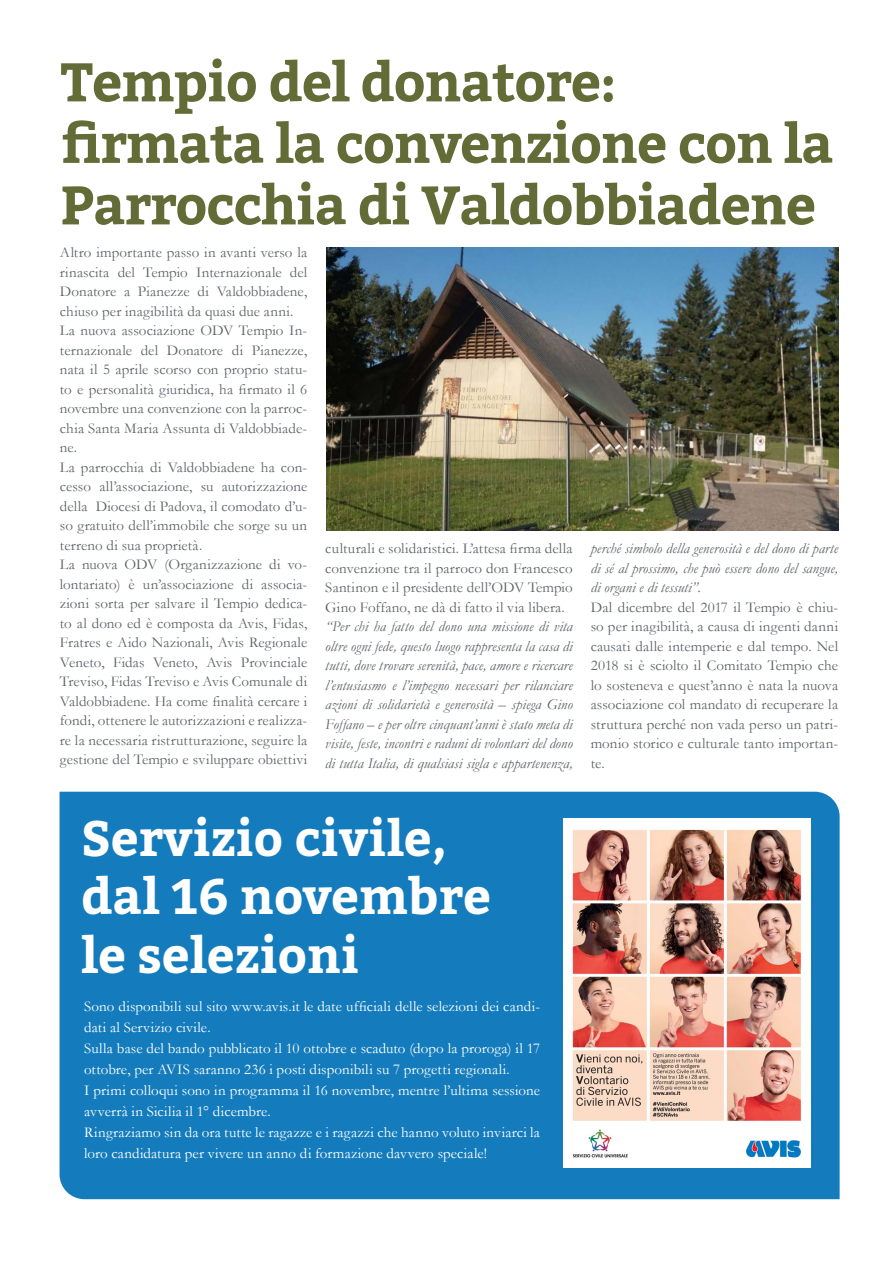
<style>
.page{position:relative;width:893px;height:1263px;background:#fff}
.page>*{position:absolute;margin:0;border:0;box-sizing:border-box;transform-origin:0 0}
.t1{font:700 54px/61.5px "Bitter";letter-spacing:-.02em;color:#636c37}
.t2{font:700 49.5px/58.5px "Bitter";color:#fff}
.t3{font:15px/19.5px "Garamond";letter-spacing:.005em;color:#5f6469;text-align:justify}
.t4{font:italic 15px/19.5px "Garamond";letter-spacing:.005em;color:#5f6469;text-align:justify}
.t5{font:15px/21px "Garamond";letter-spacing:.01em;color:#fff}
</style>
<div class="page">
<div style="left:60px;top:792px;width:780px;height:407px;background:#147cbc"></div>
<img style="left:326px;top:247px;width:512px;height:284px">
<img style="left:564px;top:819px;width:246px;height:349px">
<h1 class="t1" style="left:61px;top:50px;width:774px">Tempio del donatore: firmata la convenzione con la<br>Parrocchia di Valdobbiadene</h1>
<p class="t3" style="left:60px;top:242px;width:249px;text-align:left">Altro importante passo in avanti verso la rinascita del Tempio Internazionale del Donatore a Pianezze di Valdobbiadene, chiuso per inagibilità da quasi due anni.<br>La nuova associazione ODV Tempio In&shy;ternazionale del Donatore di Pianezze, nata il 5 aprile scorso con proprio statu&shy;to e personalità giuridica, ha firmato il 6 novembre una convenzione con la parroc&shy;chia Santa Maria Assunta di Valdobbiade&shy;ne.<br>La parrocchia di Valdobbiadene ha con&shy;cesso all’associazione, su autorizzazione della Diocesi di Padova, il comodato d’u&shy;so gratuito dell’immobile che sorge su un terreno di sua proprietà.<br>La nuova ODV (Organizzazione di vo&shy;lontariato) è un’associazione di associa&shy;zioni sorta per salvare il Tempio dedica&shy;to al dono ed è composta da Avis, Fidas, Fratres e Aido Nazionali, Avis Regionale Veneto, Fidas Veneto, Avis Provinciale Treviso, Fidas Treviso e Avis Comunale di Valdobbiadene. Ha come finalità cercare i fondi, ottenere le autorizzazioni e realizza&shy;re la necessaria ristrutturazione, seguire la gestione del Tempio e sviluppare obiettivi</p>
<p class="t3" style="left:325px;top:538px;width:249px">culturali e solidaristici. L’attesa firma della convenzione tra il parroco don Francesco Santinon e il presidente dell’ODV Tempio Gino Foffano, ne dà di fatto il via libera.</p>
<p class="t4" style="left:325px;top:616px;width:249px">“Per chi ha fatto del dono una missione di vita oltre ogni fede, questo luogo rappresenta la casa di tutti, dove trovare serenità, pace, amore e ricercare l’entusiasmo e l’impegno necessari per rilanciare azioni di solidarietà e generosità – spiega Gino Foffano – e per oltre cinquant’anni è stato meta di visite, feste, incontri e raduni di volontari del dono di tutta Italia, di qualsiasi sigla e appartenenza,</p>
<p class="t4" style="left:591px;top:538px;width:249px">perché simbolo della generosità e del dono di parte di sé al prossimo, che può essere dono del sangue, di organi e di tessuti”.</p>
<p class="t3" style="left:591px;top:597px;width:249px">Dal dicembre del 2017 il Tempio è chiu&shy;so per inagibilità, a causa di ingenti danni causati dalle intemperie e dal tempo. Nel 2018 si è sciolto il Comitato Tempio che lo sosteneva e quest’anno è nata la nuova associazione col mandato di recuperare la struttura perché non vada perso un patri&shy;monio storico e culturale tanto importan&shy;te.</p>
<h2 class="t2" style="left:81px;top:807px;width:411px">Servizio civile, dal 16 novembre le selezioni</h2>
<p class="t5" style="left:84px;top:995px;width:457px">Sono disponibili sul sito www.avis.it le date ufficiali delle selezioni dei candi&shy;dati al Servizio civile.<br>Sulla base del bando pubblicato il 10 ottobre e scaduto (dopo la proroga) il 17 ottobre, per AVIS saranno 236 i posti disponibili su 7 progetti regionali.<br>I primi colloqui sono in programma il 16 novembre, mentre l’ultima sessione avverrà in Sicilia il 1° dicembre.<br>Ringraziamo sin da ora tutte le ragazze e i ragazzi che hanno voluto inviarci la loro candidatura per vivere un anno di formazione davvero speciale!</p>
</div>
